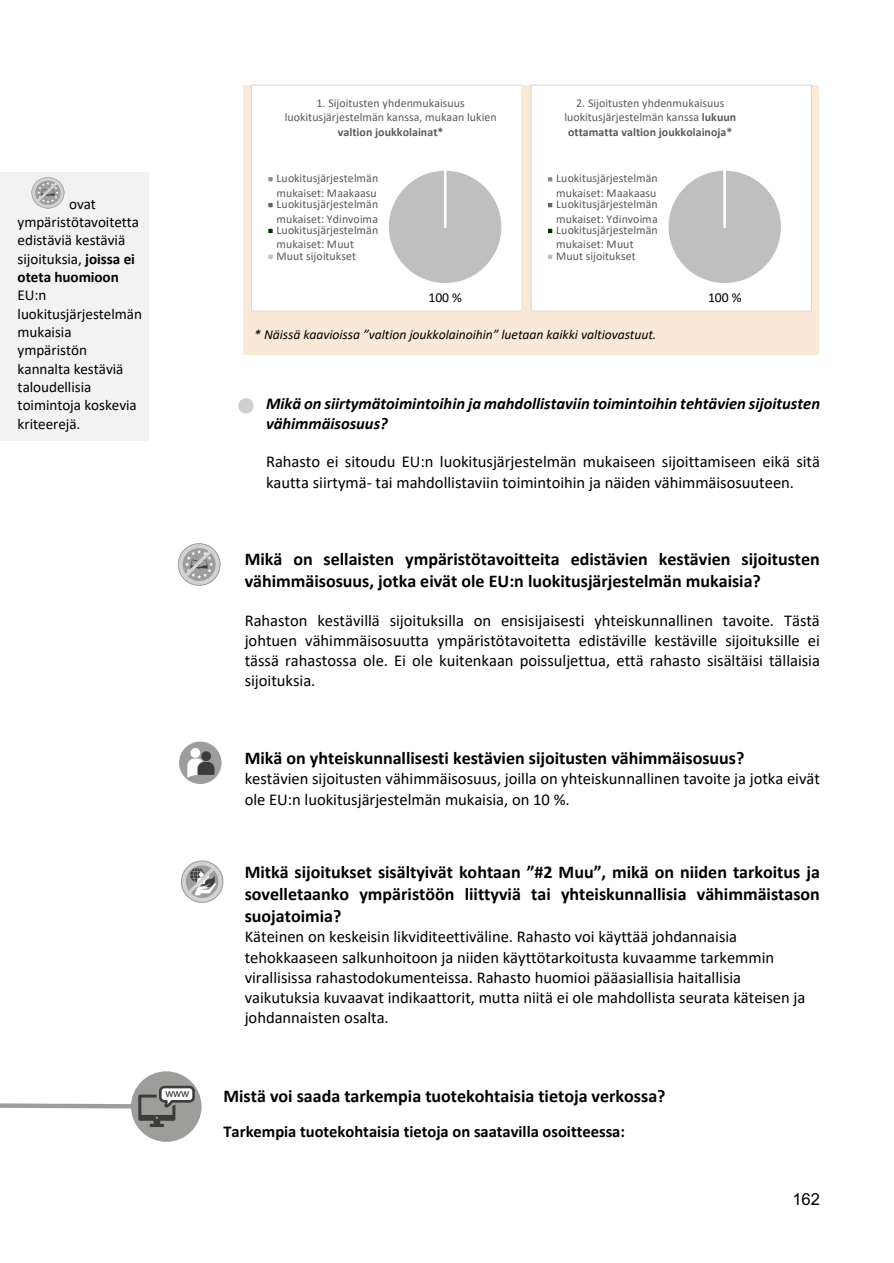
<style>
.page{position:relative;width:894px;height:1263px;background:#fff}
.page>*{position:absolute;margin:0;border:0;box-sizing:border-box;transform-origin:0 0}
.t1{font:700 18px/21.9px "Calibri";color:#000}
.t2{font:16.5px/20.1px "Calibri";color:#000}
.t3{font:italic 700 16.5px/20.1px "Calibri";color:#000}
.t4{font:700 16.5px "Calibri";color:#000}
.t5{font:16.5px "Arial";color:#000}
.t6{font:15.15px/18.3px "Calibri";letter-spacing:-.005em;color:#000}
.t7{font:italic 13.65px "Calibri";letter-spacing:-.005em;color:#000}
.t8{font:13.65px "Calibri";letter-spacing:-.005em;color:#000}
.t9{font:11.85px/14.4px "Calibri";letter-spacing:.005em;color:#595959}
.t10{font:700 11.85px "Calibri";letter-spacing:.005em;color:#595959}
.t11{font:11.25px "Arial";color:#3c3c3b}
.s1{font-weight:700}
</style>
<div class="page">
<div style="left:243px;top:85px;width:277px;height:240px;background:#fae9d7"></div>
<div style="left:520px;top:85px;width:298px;height:240px;background:#fae9d7"></div>
<div style="left:243px;top:325px;width:575px;height:30px;background:#fae9d7"></div>
<svg style="left:251px;top:85px;width:269px;height:227px;background:#f4f4f4"></svg>
<div style="left:531px;top:85px;width:280px;height:226px;background:#fff"></div>
<div style="left:667px;top:170px;width:114px;height:114px;background:#bfbfbf;border-radius:57px"></div>
<div style="left:666px;top:168px;width:116px;height:117px;border:2px solid #fff;border-radius:57px"></div>
<div style="left:546px;top:176px;width:7px;height:7px;background:#7f997f"></div>
<div style="left:545px;top:175px;width:9px;height:9px;border:2px solid #fff"></div>
<div style="left:546px;top:202px;width:7px;height:6px;background:#556b55"></div>
<div style="left:545px;top:201px;width:9px;height:8px;border:2px solid #fff"></div>
<div style="left:546px;top:228px;width:7px;height:6px;background:#030"></div>
<div style="left:545px;top:226px;width:9px;height:9px;border:2px solid #fff"></div>
<div style="left:546px;top:253px;width:7px;height:7px;background:#bfbfbf"></div>
<div style="left:545px;top:252px;width:9px;height:9px;border:2px solid #fff"></div>
<div style="left:530px;top:85px;width:281px;height:227px;border:1px solid #d9d9d9"></div>
<div style="left:238px;top:398px;width:15px;height:15px;background:#d0cece;border-radius:50%"></div>
<div style="left:0;top:172px;width:149px;height:268px;background:#f2f2f2"></div>
<svg style="left:31px;top:177px;width:33px;height:31px"></svg>
<svg style="left:178px;top:543px;width:42px;height:42px"></svg>
<div style="left:179px;top:741px;width:42px;height:43px;background:#9d9d9c;border-radius:50%"></div>
<svg style="left:187px;top:758px;width:27px;height:19px"></svg>
<div style="left:201px;top:751px;width:10px;height:10px;background:#3c3c3b;border-radius:50%"></div>
<div style="left:190px;top:748px;width:10px;height:9px;background:#fff;border-radius:50%"></div>
<svg style="left:181px;top:860px;width:42px;height:43px"></svg>
<svg style="left:182px;top:861px;width:40px;height:41px"></svg>
<div style="left:131px;top:1071px;width:70px;height:70px;background:#9d9d9c;border-radius:50%"></div>
<svg style="left:0;top:1085px;width:195px;height:42px"></svg>
<p class="t6" style="left:18px;top:194px;width:123px;text-indent:51px">ovat ympäristötavoitetta edistäviä kestäviä sijoituksia, <span class="s1">joissa ei oteta huomioon</span></p>
<p class="t6" style="left:18px;top:286px;width:126px">EU:n luokitusjärjestelmän mukaisia ympäristön kannalta kestäviä taloudellisia toimintoja koskevia kriteerejä.</p>
<p class="t11" style="left:165px;top:1086px;width:25px">www</p>
<p class="t9" style="left:284px;top:95px;width:213px;text-align:center">1. Sijoitusten yhdenmukaisuus luokitusjärjestelmän kanssa, mukaan lukien</p>
<p class="t10" style="left:338px;top:124px;width:107px">valtion joukkolainat*</p>
<p class="t9" style="left:276px;top:171px;width:103px">Luokitusjärjestelmän mukaiset: Maakaasu</p>
<p class="t9" style="left:276px;top:197px;width:103px">Luokitusjärjestelmän mukaiset: Ydinvoima</p>
<p class="t9" style="left:276px;top:223px;width:103px">Luokitusjärjestelmän mukaiset: Muut</p>
<p class="t9" style="left:276px;top:248px;width:81px">Muut sijoitukset</p>
<p class="t8" style="left:428px;top:289px;width:35px">100 %</p>
<p class="t9" style="left:564px;top:95px;width:173px;text-align:center">2. Sijoitusten yhdenmukaisuus luokitusjärjestelmän kanssa <span class="s1">lukuun ottamatta valtion joukkolainoja*</span></p>
<p class="t9" style="left:556px;top:171px;width:103px">Luokitusjärjestelmän mukaiset: Maakaasu</p>
<p class="t9" style="left:556px;top:197px;width:103px">Luokitusjärjestelmän mukaiset: Ydinvoima</p>
<p class="t9" style="left:556px;top:223px;width:103px">Luokitusjärjestelmän mukaiset: Muut</p>
<p class="t9" style="left:556px;top:248px;width:81px">Muut sijoitukset</p>
<p class="t8" style="left:707px;top:289px;width:35px">100 %</p>
<p class="t7" style="left:254px;top:325px;width:403px">* Näissä kaavioissa ”valtion joukkolainoihin” luetaan kaikki valtiovastuut.</p>
<p class="t3" style="left:266px;top:393px;width:555px">Mikä on siirtymätoimintoihin ja mahdollistaviin toimintoihin tehtävien sijoitusten vähimmäisosuus?</p>
<p class="t2" style="left:266px;top:452px;width:555px">Rahasto ei sitoudu EU:n luokitusjärjestelmän mukaiseen sijoittamiseen eikä sitä kautta siirtymä- tai mahdollistaviin toimintoihin ja näiden vähimmäisosuuteen.</p>
<p class="t1" style="left:244px;top:548px;width:576px">Mikä on sellaisten ympäristötavoitteita edistävien kestävien sijoitusten vähimmäisosuus, jotka eivät ole EU:n luokitusjärjestelmän mukaisia?</p>
<p class="t2" style="left:244px;top:610px;width:576px;text-align:justify">Rahaston kestävillä sijoituksilla on ensisijaisesti yhteiskunnallinen tavoite. Tästä johtuen vähimmäisosuutta ympäristötavoitetta edistäville kestäville sijoituksille ei tässä rahastossa ole. Ei ole kuitenkaan poissuljettua, että rahasto sisältäisi tällaisia sijoituksia.</p>
<p class="t1" style="left:244px;top:746px;width:501px">Mikä on yhteiskunnallisesti kestävien sijoitusten vähimmäisosuus?</p>
<p class="t2" style="left:244px;top:768px;width:576px">kestävien sijoitusten vähimmäisosuus, joilla on yhteiskunnallinen tavoite ja jotka eivät ole EU:n luokitusjärjestelmän mukaisia, on 10 %.</p>
<p class="t1" style="left:244px;top:861px;width:576px;text-align:justify">Mitkä sijoitukset sisältyivät kohtaan ”#2 Muu”, mikä on niiden tarkoitus ja sovelletaanko ympäristöön liittyviä tai yhteiskunnallisia vähimmäistason suojatoimia?</p>
<p class="t2" style="left:244px;top:926px;width:562px">Käteinen on keskeisin likviditeettiväline. Rahasto voi käyttää johdannaisia tehokkaaseen salkunhoitoon ja niiden käyttötarkoitusta kuvaamme tarkemmin virallisissa rahastodokumenteissa. Rahasto huomioi pääasiallisia haitallisia vaikutuksia kuvaavat indikaattorit, mutta niitä ei ole mahdollista seurata käteisen ja johdannaisten osalta.</p>
<p class="t1" style="left:223px;top:1085px;width:443px">Mistä voi saada tarkempia tuotekohtaisia tietoja verkossa?</p>
<p class="t4" style="left:223px;top:1120px;width:403px">Tarkempia tuotekohtaisia tietoja on saatavilla osoitteessa:</p>
<p class="t5" style="left:792px;top:1189px;width:29px">162</p>
</div>
